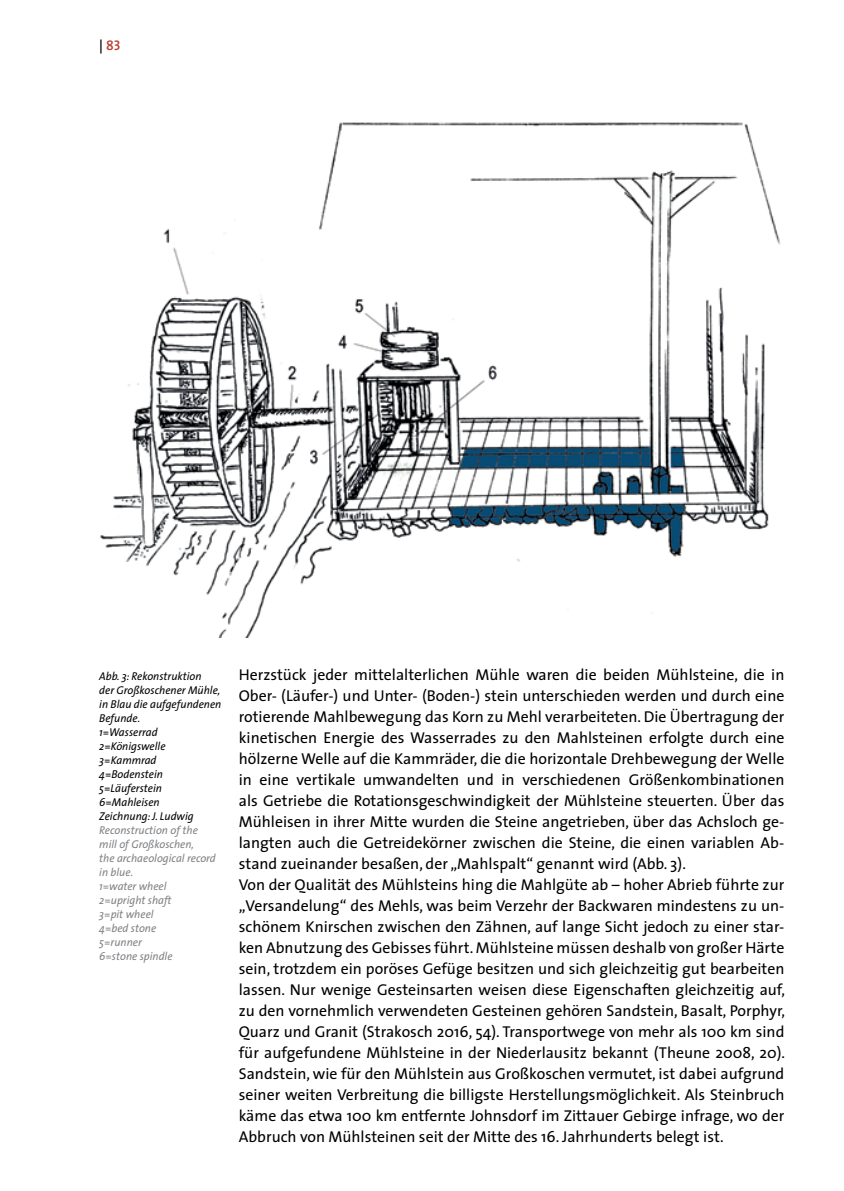
<style>
.page{position:relative;width:844px;height:1191px;background:#fff}
.page>*{position:absolute;margin:0;border:0;box-sizing:border-box;transform-origin:0 0}
.t1{font:15.75px/21px "The Sans";color:#000}
.t2{font:14px "The Sans Semi Bold Caps";color:#b93f2e}
.t3{font:italic 11.38px/14px "The Sans";color:#000;scale:.96 1}
.t4{font:italic 11.38px/14px "The Sans";color:#808285;scale:.96 1}
.s1{color:#000}
</style>
<div class="page">
<img style="left:100px;top:122px;width:681px;height:516px">
<p class="t2" style="left:99px;top:33px;width:23px"><span class="s1">|</span> 83</p>
<p class="t3" style="left:99px;top:668px;width:129px">Abb. 3: Rekonstruktion<br>der Großkoschener Mühle, in Blau die aufgefundenen<br>Befunde.<br>1=Wasserrad<br>2=Königswelle<br>3=Kammrad<br>4=Bodenstein<br>5=Läuferstein<br>6=Mahleisen<br>Zeichnung: J. Ludwig</p>
<p class="t4" style="left:99px;top:822px;width:123px">Reconstruction of the mill of Großkoschen,<br>the archaeological record in blue.<br>1=water wheel<br>2=upright shaft<br>3=pit wheel<br>4=bed stone<br>5=runner<br>6=stone spindle</p>
<p class="t1" style="left:239px;top:663px;width:547px">Herzstück jeder mittelalterlichen Mühle waren die beiden Mühlsteine, die in Ober- (Läufer-) und Unter- (Boden-) stein unterschieden werden und durch eine rotierende Mahlbewegung das Korn zu Mehl verarbeiteten. Die Übertragung der kinetischen Energie des Wasserrades zu den Mahlsteinen erfolgte durch eine hölzerne Welle auf die Kammräder, die die horizontale Drehbewegung der Welle in eine vertikale umwandelten und in verschiedenen Größenkombinationen als Getriebe die Rotationsgeschwindigkeit der Mühlsteine steuerten. Über das Mühleisen in ihrer Mitte wurden die Steine angetrieben, über das Achsloch ge&shy;langten auch die Getreidekörner zwischen die Steine, die einen variablen Ab&shy;stand zueinander besaßen, der „Mahlspalt“ genannt wird (Abb. 3).<br>Von der Qualität des Mühlsteins hing die Mahlgüte ab – hoher Abrieb führte zur „Versandelung“ des Mehls, was beim Verzehr der Backwaren mindestens zu un&shy;schönem Knirschen zwischen den Zähnen, auf lange Sicht jedoch zu einer star&shy;ken Abnutzung des Gebisses führt. Mühlsteine müssen deshalb von großer Härte sein, trotzdem ein poröses Gefüge besitzen und sich gleichzeitig gut bearbeiten lassen. Nur wenige Gesteinsarten weisen diese Eigenschaften gleichzeitig auf, zu den vornehmlich verwendeten Gesteinen gehören Sandstein, Basalt, Porphyr, Quarz und Granit (Strakosch 2016, 54). Transportwege von mehr als 100 km sind für aufgefundene Mühlsteine in der Niederlausitz bekannt (Theune 2008, 20).<br>Sandstein, wie für den Mühlstein aus Großkoschen vermutet, ist dabei aufgrund seiner weiten Verbreitung die billigste Herstellungsmöglichkeit. Als Steinbruch käme das etwa 100 km entfernte Johnsdorf im Zittauer Gebirge infrage, wo der Abbruch von Mühlsteinen seit der Mitte des 16. Jahrhunderts belegt ist.</p>
</div>
